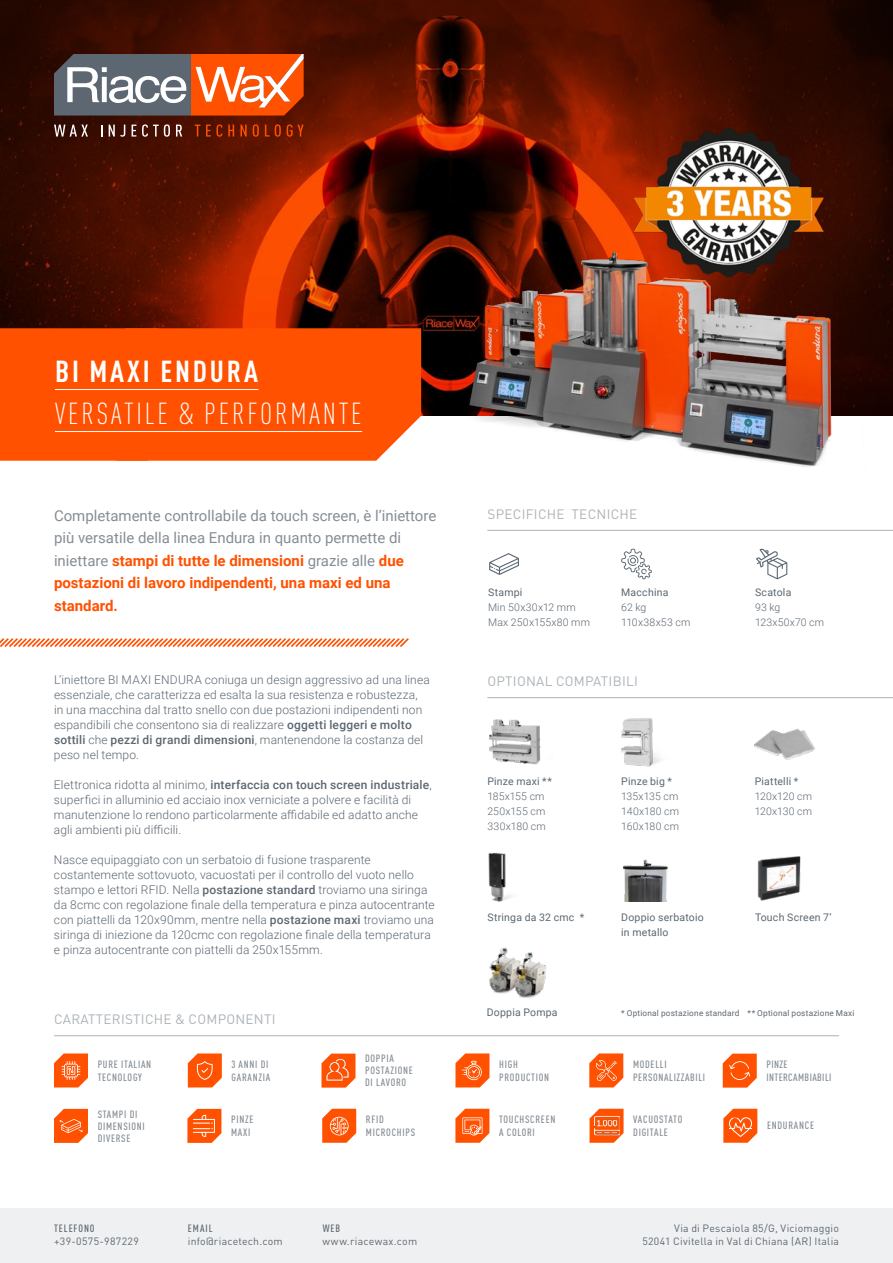
<style>
.page{position:relative;width:893px;height:1263px;background:#fff}
.page>*{position:absolute;margin:0;border:0;box-sizing:border-box;transform-origin:0 0}
.t1{font:300 condensed 30px "DIN Pro";letter-spacing:.095em;color:#fff}
.t2{font:700 condensed 30px "DIN Pro";letter-spacing:.095em;color:#fff}
.t3{font:15px/22.5px "Roboto";color:#858d94}
.t4{font:13.5px "DIN Pro";letter-spacing:.02em;color:#adb3b8}
.t5{font:300 12px/15px "Roboto";letter-spacing:.01em;color:#5c6771}
.t6{font:500 condensed 10.5px/13px "DIN Pro";letter-spacing:.07em;color:#858d94}
.t7{font:300 10.5px/15px "Roboto";letter-spacing:.02em;color:#5c6771}
.t8{font:10.5px/13px "DIN Pro";letter-spacing:.025em;color:#5c6771;text-align:right}
.t9{font:10.5px/15px "Roboto";letter-spacing:.02em;color:#5c6771}
.t10{font:500 condensed 10.5px/13px "DIN Pro";letter-spacing:.04em;color:#858d94}
.t11{font:500 condensed 10.5px "DIN Pro";letter-spacing:.09em;color:#5c6771}
.t12{font:8.25px "Roboto";letter-spacing:.025em;color:#5c6771}
.s1{font-weight:700;color:#ff5100}
.s2{font-weight:500}
</style>
<div class="page">
<img style="left:0;top:0;width:893px;height:416px">
<div style="left:0;top:328px;width:94px;height:133px;background:#ff5100"></div>
<div style="left:94px;top:328px;width:320px;height:133px;background:#ff5100"></div>
<svg style="left:54px;top:1053px;width:34px;height:34px"></svg>
<svg style="left:455px;top:1053px;width:34px;height:34px"></svg>
<svg style="left:188px;top:1053px;width:34px;height:34px"></svg>
<svg style="left:322px;top:1109px;width:34px;height:34px"></svg>
<svg style="left:590px;top:1109px;width:34px;height:34px"></svg>
<svg style="left:54px;top:1109px;width:34px;height:34px"></svg>
<svg style="left:321px;top:1053px;width:34px;height:34px"></svg>
<svg style="left:54px;top:54px;width:250px;height:62px"></svg>
<svg style="left:54px;top:125px;width:34px;height:12px"></svg>
<svg style="left:101px;top:125px;width:1px;height:12px"></svg>
<svg style="left:109px;top:125px;width:16px;height:12px"></svg>
<svg style="left:132px;top:125px;width:4px;height:12px"></svg>
<svg style="left:142px;top:124px;width:28px;height:13px"></svg>
<svg style="left:176px;top:125px;width:6px;height:12px"></svg>
<svg style="left:195px;top:125px;width:5px;height:12px"></svg>
<svg style="left:206px;top:124px;width:16px;height:13px"></svg>
<svg style="left:228px;top:125px;width:6px;height:12px"></svg>
<svg style="left:240px;top:125px;width:7px;height:12px"></svg>
<svg style="left:253px;top:124px;width:6px;height:13px"></svg>
<svg style="left:265px;top:124px;width:16px;height:13px"></svg>
<svg style="left:287px;top:124px;width:17px;height:13px"></svg>
<img style="left:414px;top:198px;width:452px;height:269px">
<hr style="left:54px;top:1035px;width:785px;height:1px;background:#adb3b8">
<hr style="left:487px;top:530px;width:406px;height:1px;background:#adb3b8">
<hr style="left:487px;top:697px;width:406px;height:1px;background:#adb3b8">
<hr style="left:55px;top:389px;width:203px;height:1px;background:#fff">
<hr style="left:55px;top:431px;width:307px;height:1px;background:#fff">
<svg style="left:0;top:638px;width:409px;height:9px"></svg>
<svg style="left:489px;top:553px;width:30px;height:22px"></svg>
<svg style="left:621px;top:549px;width:31px;height:30px"></svg>
<svg style="left:756px;top:548px;width:31px;height:31px"></svg>
<svg style="left:723px;top:1053px;width:34px;height:34px"></svg>
<svg style="left:589px;top:1053px;width:34px;height:34px"></svg>
<svg style="left:455px;top:1109px;width:34px;height:34px"></svg>
<svg style="left:723px;top:1109px;width:34px;height:34px"></svg>
<svg style="left:187px;top:1109px;width:34px;height:34px"></svg>
<img style="left:489px;top:719px;width:52px;height:45px">
<img style="left:621px;top:718px;width:40px;height:49px">
<img style="left:754px;top:728px;width:61px;height:32px">
<img style="left:488px;top:852px;width:23px;height:50px">
<img style="left:623px;top:859px;width:45px;height:42px">
<img style="left:757px;top:856px;width:44px;height:45px">
<img style="left:623px;top:118px;width:216px;height:176px">
<img style="left:595px;top:1114px;width:24px;height:24px">
<img style="left:326px;top:1058px;width:24px;height:24px">
<img style="left:489px;top:947px;width:57px;height:51px">
<div style="left:0;top:1209px;width:893px;height:54px;background:#eff0f1"></div>
<h1 class="t2" style="left:55px;top:349px;width:205px">BI MAXI ENDURA</h1>
<h1 class="t1" style="left:55px;top:392px;width:308px">VERSATILE &amp; PERFORMANTE</h1>
<p class="t3" style="left:54px;top:503px;width:384px">Completamente controllabile da touch screen, è l’iniettore più versatile della linea Endura in quanto permette di iniettare <span class="s1">stampi di tutte le dimensioni</span> grazie alle <span class="s1">due postazioni di lavoro indipendenti, una maxi ed una standard.</span></p>
<p class="t5" style="left:54px;top:671px;width:377px">L’iniettore BI MAXI ENDURA coniuga un design aggressivo ad una linea essenziale, che caratterizza ed esalta la sua resistenza e robustezza, in una macchina dal tratto snello con due postazioni indipendenti non espandibili che consentono sia di realizzare <span class="s2">oggetti leggeri e molto sottili</span> che <span class="s2">pezzi di grandi dimensioni</span>, mantenendone la costanza del peso nel tempo.</p>
<p class="t5" style="left:54px;top:776px;width:379px">Elettronica ridotta al minimo, <span class="s2">interfaccia con touch screen industriale</span>, superfici in alluminio ed acciaio inox verniciate a polvere e facilità di manutenzione lo rendono particolarmente affidabile ed adatto anche agli ambienti più difficili.</p>
<p class="t5" style="left:54px;top:851px;width:382px">Nasce equipaggiato con un serbatoio di fusione trasparente costantemente sottovuoto, vacuostati per il controllo del vuoto nello stampo e lettori RFID. Nella <span class="s2">postazione standard</span> troviamo una siringa da 8cmc con regolazione finale della temperatura e pinza autocentrante con piattelli da 120x90mm, mentre nella <span class="s2">postazione maxi</span> troviamo una siringa di iniezione da 120cmc con regolazione finale della temperatura e pinza autocentrante con piattelli da 250x155mm.</p>
<p class="t4" style="left:54px;top:1009px;width:223px">CARATTERISTICHE &amp; COMPONENTI</p>
<p class="t4" style="left:487px;top:503px;width:151px">SPECIFICHE TECNICHE</p>
<p class="t9" style="left:488px;top:584px;width:36px">Stampi</p>
<p class="t7" style="left:488px;top:599px;width:104px">Min 50x30x12 mm<br>Max 250x155x80 mm</p>
<p class="t9" style="left:621px;top:584px;width:49px">Macchina</p>
<p class="t7" style="left:621px;top:599px;width:71px">62 kg<br>110x38x53 cm</p>
<p class="t4" style="left:487px;top:671px;width:152px">OPTIONAL COMPATIBILI</p>
<p class="t9" style="left:487px;top:774px;width:66px">Pinze maxi **</p>
<p class="t7" style="left:487px;top:789px;width:60px;text-align:justify">185x155 cm 250x155 cm 330x180 cm</p>
<p class="t9" style="left:621px;top:774px;width:52px">Pinze big *</p>
<p class="t7" style="left:621px;top:789px;width:59px;text-align:justify">135x135 cm 140x180 cm 160x180 cm</p>
<p class="t9" style="left:755px;top:584px;width:38px">Scatola</p>
<p class="t7" style="left:755px;top:599px;width:71px">93 kg<br>123x50x70 cm</p>
<p class="t9" style="left:755px;top:774px;width:45px">Piattelli *</p>
<p class="t7" style="left:755px;top:789px;width:59px">120x120 cm<br>120x130 cm</p>
<p class="t9" style="left:487px;top:909px;width:98px">Stringa da 32 cmc *</p>
<p class="t9" style="left:755px;top:909px;width:78px">Touch Screen 7’</p>
<p class="t9" style="left:621px;top:909px;width:84px">Doppio serbatoio in metallo</p>
<p class="t9" style="left:487px;top:1004px;width:72px">Doppia Pompa</p>
<p class="t12" style="left:621px;top:1007px;width:235px">* Optional postazione standard ** Optional postazione Maxi</p>
<p class="t6" style="left:365px;top:1052px;width:49px;line-height:12px">DOPPIA<br>POSTAZIONE<br>DI LAVORO</p>
<p class="t6" style="left:98px;top:1056px;width:55px">PURE ITALIAN<br>TECNOLOGY</p>
<p class="t6" style="left:499px;top:1056px;width:51px">HIGH<br>PRODUCTION</p>
<p class="t6" style="left:231px;top:1056px;width:40px">3 ANNI DI<br>GARANZIA</p>
<p class="t6" style="left:633px;top:1056px;width:74px">MODELLI<br>PERSONALIZZABILI</p>
<p class="t10" style="left:766px;top:1057px;width:67px">PINZE<br>INTERCAMBIABILI</p>
<p class="t6" style="left:98px;top:1107px;width:49px;line-height:12px">STAMPI DI<br>DIMENSIONI<br>DIVERSE</p>
<p class="t11" style="left:54px;top:1220px;width:42px">TELEFONO</p>
<p class="t8" style="left:54px;top:1233px;width:86px">+39-0575-987229</p>
<p class="t6" style="left:231px;top:1112px;width:24px">PINZE<br>MAXI</p>
<p class="t11" style="left:188px;top:1220px;width:26px">EMAIL</p>
<p class="t8" style="left:188px;top:1233px;width:97px">info@riacetech.com</p>
<p class="t6" style="left:499px;top:1112px;width:58px">TOUCHSCREEN<br>A COLORI</p>
<p class="t6" style="left:633px;top:1112px;width:51px">VACUOSTATO<br>DIGITALE</p>
<p class="t6" style="left:366px;top:1112px;width:51px">RFID<br>MICROCHIPS</p>
<p class="t6" style="left:767px;top:1118px;width:48px">ENDURANCE</p>
<p class="t11" style="left:323px;top:1220px;width:19px">WEB</p>
<p class="t8" style="left:323px;top:1233px;width:96px">www.riacewax.com</p>
<p class="t8" style="left:642px;top:1220px;width:198px">Via di Pescaiola 85/G, Viciomaggio<br>52041 Civitella in Val di Chiana (AR) Italia</p>
</div>
